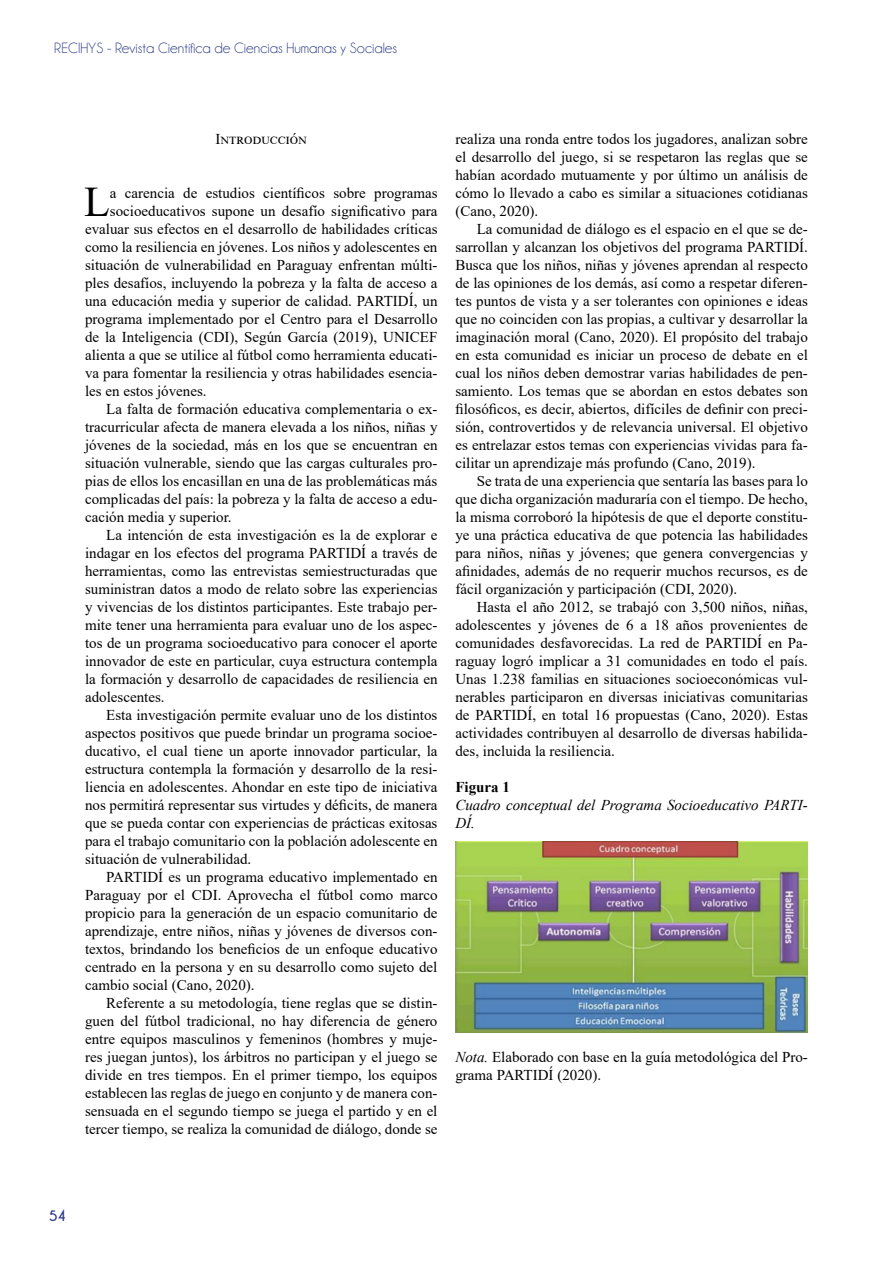
<style>
.page{position:relative;width:893px;height:1263px;background:#fff}
.page>*{position:absolute;margin:0;border:0;box-sizing:border-box;transform-origin:0 0}
.t1{font:42.15px "Times New Roman";color:#000}
.t2{font:15px/18px "Times New Roman";color:#000;text-align:justify}
.t3{font:15px "Champagne&Limousines";color:#283583}
.t4{font:italic 15px/18px "Times New Roman";color:#000}
.t5{font:700 15px "Times New Roman";color:#000}
.t6{font:700 15px "Champagne&Limousines";color:#283583}
.s1{font-style:italic}
</style>
<div class="page">
<img style="left:456px;top:842px;width:352px;height:190px">
<p class="t3" style="left:54px;top:40px;width:344px">RECIHYS - Revista Científica de Ciencias Humanas y Sociales</p>
<p class="t2" style="left:216px;top:130px;width:92px">Introducción</p>
<h1 class="t1" style="left:84px;top:172px;width:27px">L</h1>
<p class="t2" style="left:110px;top:184px;width:329px">a carencia de estudios científicos sobre programas</p>
<p class="t2" style="left:110px;top:202px;width:329px">socioeducativos supone un desafío significativo para</p>
<p class="t2" style="left:85px;top:220px;width:354px">evaluar sus efectos en el desarrollo de habilidades críticas</p>
<p class="t2" style="left:85px;top:238px;width:354px">como la resiliencia en jóvenes. Los niños y adolescentes en</p>
<p class="t2" style="left:85px;top:256px;width:354px">situación de vulnerabilidad en Paraguay enfrentan múlti-</p>
<p class="t2" style="left:85px;top:274px;width:354px">ples desafíos, incluyendo la pobreza y la falta de acceso a</p>
<p class="t2" style="left:85px;top:292px;width:354px">una educación media y superior de calidad. PARTIDÍ, un</p>
<p class="t2" style="left:85px;top:310px;width:354px">programa implementado por el Centro para el Desarrollo</p>
<p class="t2" style="left:85px;top:328px;width:354px">de la Inteligencia (CDI), Según García (2019), UNICEF</p>
<p class="t2" style="left:85px;top:346px;width:354px">alienta a que se utilice al fútbol como herramienta educati-</p>
<p class="t2" style="left:85px;top:364px;width:354px">va para fomentar la resiliencia y otras habilidades esencia-</p>
<p class="t2" style="left:85px;top:382px;width:123px">les en estos jóvenes.</p>
<p class="t2" style="left:106px;top:400px;width:333px">La falta de formación educativa complementaria o ex-</p>
<p class="t2" style="left:85px;top:418px;width:354px">tracurricular afecta de manera elevada a los niños, niñas y</p>
<p class="t2" style="left:85px;top:436px;width:354px">jóvenes de la sociedad, más en los que se encuentran en</p>
<p class="t2" style="left:85px;top:454px;width:354px">situación vulnerable, siendo que las cargas culturales pro-</p>
<p class="t2" style="left:85px;top:472px;width:354px">pias de ellos los encasillan en una de las problemáticas más</p>
<p class="t2" style="left:85px;top:490px;width:354px">complicadas del país: la pobreza y la falta de acceso a edu-</p>
<p class="t2" style="left:85px;top:508px;width:148px">cación media y superior.</p>
<p class="t2" style="left:106px;top:526px;width:333px">La intención de esta investigación es la de explorar e</p>
<p class="t2" style="left:85px;top:544px;width:354px">indagar en los efectos del programa PARTIDÍ a través de</p>
<p class="t2" style="left:85px;top:562px;width:354px">herramientas, como las entrevistas semiestructuradas que</p>
<p class="t2" style="left:85px;top:580px;width:354px">suministran datos a modo de relato sobre las experiencias</p>
<p class="t2" style="left:85px;top:598px;width:354px">y vivencias de los distintos participantes. Este trabajo per-</p>
<p class="t2" style="left:85px;top:616px;width:354px">mite tener una herramienta para evaluar uno de los aspec-</p>
<p class="t2" style="left:85px;top:634px;width:354px">tos de un programa socioeducativo para conocer el aporte</p>
<p class="t2" style="left:85px;top:652px;width:354px">innovador de este en particular, cuya estructura contempla</p>
<p class="t2" style="left:85px;top:670px;width:354px">la formación y desarrollo de capacidades de resiliencia en</p>
<p class="t2" style="left:85px;top:688px;width:81px">adolescentes.</p>
<p class="t2" style="left:106px;top:706px;width:333px">Esta investigación permite evaluar uno de los distintos</p>
<p class="t2" style="left:85px;top:724px;width:354px">aspectos positivos que puede brindar un programa socioe-</p>
<p class="t2" style="left:85px;top:742px;width:354px">ducativo, el cual tiene un aporte innovador particular, la</p>
<p class="t2" style="left:85px;top:760px;width:354px">estructura contempla la formación y desarrollo de la resi-</p>
<p class="t2" style="left:85px;top:778px;width:354px">liencia en adolescentes. Ahondar en este tipo de iniciativa</p>
<p class="t2" style="left:85px;top:796px;width:354px">nos permitirá representar sus virtudes y déficits, de manera</p>
<p class="t2" style="left:85px;top:814px;width:354px">que se pueda contar con experiencias de prácticas exitosas</p>
<p class="t2" style="left:85px;top:832px;width:354px">para el trabajo comunitario con la población adolescente en</p>
<p class="t2" style="left:85px;top:850px;width:168px">situación de vulnerabilidad.</p>
<p class="t2" style="left:106px;top:868px;width:333px">PARTIDÍ es un programa educativo implementado en</p>
<p class="t2" style="left:85px;top:886px;width:354px">Paraguay por el CDI. Aprovecha el fútbol como marco</p>
<p class="t2" style="left:85px;top:904px;width:354px">propicio para la generación de un espacio comunitario de</p>
<p class="t2" style="left:85px;top:922px;width:354px">aprendizaje, entre niños, niñas y jóvenes de diversos con-</p>
<p class="t2" style="left:85px;top:940px;width:354px">textos, brindando los beneficios de un enfoque educativo</p>
<p class="t2" style="left:85px;top:958px;width:354px">centrado en la persona y en su desarrollo como sujeto del</p>
<p class="t2" style="left:85px;top:976px;width:171px">cambio social (Cano, 2020).</p>
<p class="t2" style="left:106px;top:994px;width:333px">Referente a su metodología, tiene reglas que se distin-</p>
<p class="t2" style="left:85px;top:1012px;width:354px">guen del fútbol tradicional, no hay diferencia de género</p>
<p class="t2" style="left:85px;top:1030px;width:354px">entre equipos masculinos y femeninos (hombres y muje-</p>
<p class="t2" style="left:85px;top:1048px;width:354px">res juegan juntos), los árbitros no participan y el juego se</p>
<p class="t2" style="left:85px;top:1066px;width:354px">divide en tres tiempos. En el primer tiempo, los equipos</p>
<p class="t2" style="left:85px;top:1084px;width:354px">establecen las reglas de juego en conjunto y de manera con-</p>
<p class="t2" style="left:85px;top:1102px;width:354px">sensuada en el segundo tiempo se juega el partido y en el</p>
<p class="t2" style="left:85px;top:1120px;width:354px">tercer tiempo, se realiza la comunidad de diálogo, donde se</p>
<p class="t2" style="left:455px;top:130px;width:354px">realiza una ronda entre todos los jugadores, analizan sobre el desarrollo del juego, si se respetaron las reglas que se habían acordado mutuamente y por último un análisis de cómo lo llevado a cabo es similar a situaciones cotidianas (Cano, 2020).</p>
<p class="t2" style="left:455px;top:220px;width:354px;text-indent:21px">La comunidad de diálogo es el espacio en el que se de&shy;sarrollan y alcanzan los objetivos del programa PARTIDÍ.<br>Busca que los niños, niñas y jóvenes aprendan al respecto de las opiniones de los demás, así como a respetar diferen&shy;tes puntos de vista y a ser tolerantes con opiniones e ideas que no coinciden con las propias, a cultivar y desarrollar la imaginación moral (Cano, 2020). El propósito del trabajo en esta comunidad es iniciar un proceso de debate en el cual los niños deben demostrar varias habilidades de pen&shy;samiento. Los temas que se abordan en estos debates son filosóficos, es decir, abiertos, difíciles de definir con preci&shy;sión, controvertidos y de relevancia universal. El objetivo es entrelazar estos temas con experiencias vividas para fa&shy;cilitar un aprendizaje más profundo (Cano, 2019).</p>
<p class="t2" style="left:455px;top:472px;width:354px;text-indent:21px">Se trata de una experiencia que sentaría las bases para lo que dicha organización maduraría con el tiempo. De hecho, la misma corroboró la hipótesis de que el deporte constitu&shy;ye una práctica educativa de que potencia las habilidades para niños, niñas y jóvenes; que genera convergencias y afinidades, además de no requerir muchos recursos, es de fácil organización y participación (CDI, 2020).</p>
<p class="t2" style="left:455px;top:598px;width:354px;text-indent:21px">Hasta el año 2012, se trabajó con 3,500 niños, niñas, adolescentes y jóvenes de 6 a 18 años provenientes de comunidades desfavorecidas. La red de PARTIDÍ en Pa&shy;raguay logró implicar a 31 comunidades en todo el país.<br>Unas 1.238 familias en situaciones socioeconómicas vul&shy;nerables participaron en diversas iniciativas comunitarias de PARTIDÍ, en total 16 propuestas (Cano, 2020). Estas actividades contribuyen al desarrollo de diversas habilida&shy;des, incluida la resiliencia.</p>
<p class="t5" style="left:455px;top:776px;width:56px">Figura 1</p>
<p class="t4" style="left:455px;top:796px;width:354px">Cuadro conceptual del Programa Socioeducativo PARTI-<br>DÍ.</p>
<p class="t2" style="left:455px;top:1048px;width:354px"><span class="s1">Nota.</span> Elaborado con base en la guía metodológica del Pro&shy;grama PARTIDÍ (2020).</p>
<p class="t6" style="left:49px;top:1207px;width:18px">54</p>
</div>
